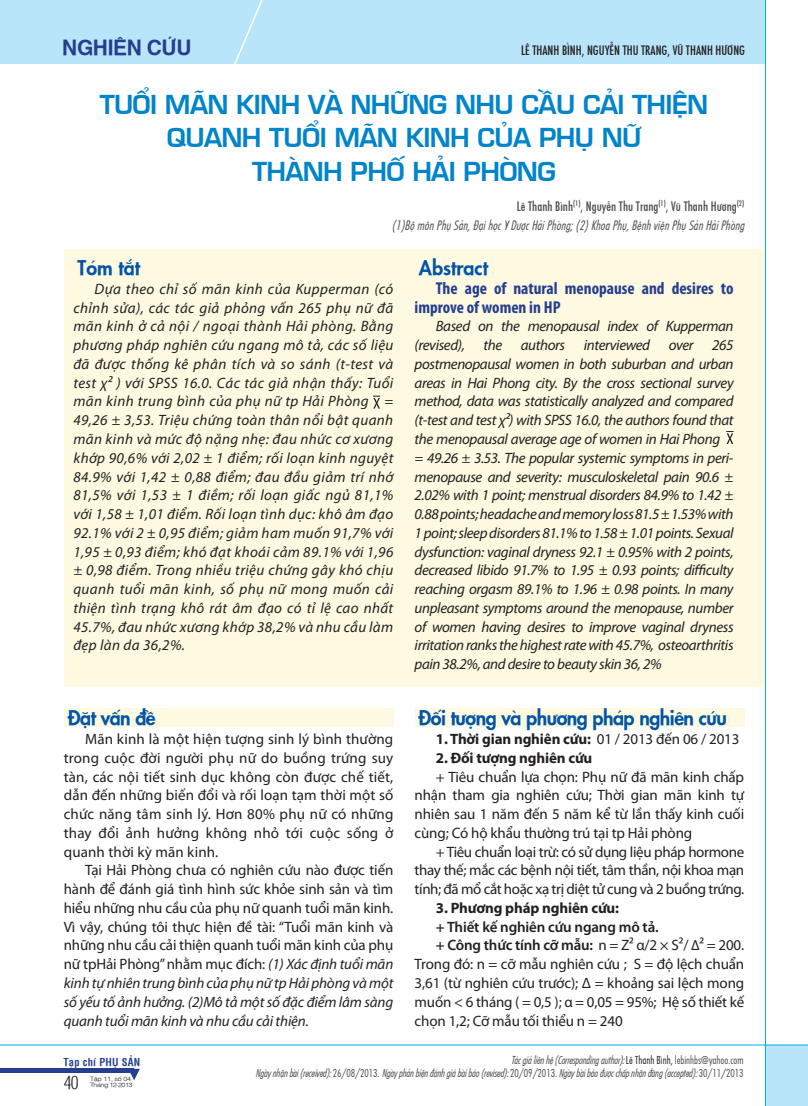
<style>
.page{position:relative;width:808px;height:1106px;background:#fff}
.page>*{position:absolute;margin:0;border:0;box-sizing:border-box;transform-origin:0 0}
.t1{font:25.5px/33px "SFU Eurostile Demi";letter-spacing:-.025em;color:#0084ca;text-align:center}
.t2{font:700 21px "SFU Helvetica";letter-spacing:-.02em;color:#253f8e}
.t3{font:800 19.5px "SFU Futura";letter-spacing:-.025em;color:#0155a5}
.t4{font:800 19.5px "SFU Futura";color:#0155a5}
.t5{font:300 condensed 17.55px "SFU Helvetica";color:#231f20}
.t6{font:700 condensed 17.25px/18.8px "Myriad Pro";color:#253f8e}
.t7{font:italic 15px/18.8px "Myriad Pro";letter-spacing:-.025em;color:#231f20;text-align:justify}
.t8{font:15px/18.8px "Myriad Pro";letter-spacing:-.01em;color:#231f20;text-align:justify}
.t9{font:700 15px "Myriad Pro";letter-spacing:-.01em;color:#231f20}
.t10{font:600 15px "Myriad Pro";letter-spacing:-.01em;color:#231f20}
.t11{font:italic 300 condensed 14.25px "SFU Function";color:#4b4c4d}
.t12{font:14.25px "SFU Function Condensed";color:#4b4c4d}
.t13{font:14.25px "SFU Function Condensed";color:#231f20}
.t14{font:italic 300 condensed 12px/12.8px "SFU Function";letter-spacing:-.025em;color:#4b4c4d;text-align:right}
.t15{font:700 condensed 10.5px "SFU Helvetica";letter-spacing:.025em;color:#253f8e}
.t16{font:300 6px/6px "SFU Helvetica";letter-spacing:-.07em;color:#231f20;scale:1.19 1}
.s1{font-style:italic}
.s2{font-weight:400}
.s3{font-style:normal;color:#231f20}
.s4{font-style:normal}
</style>
<div class="page">
<div style="left:415px;top:708px;width:330px;height:19px;background:#fef9e1"></div>
<div style="left:64px;top:708px;width:330px;height:19px;background:#fef9e1"></div>
<div style="left:64px;top:249px;width:701px;height:437px;background:#fef9e1"></div>
<div style="left:0;top:0;width:765px;height:63px;background:#b9e5fa"></div>
<div style="left:766px;top:1045px;width:42px;height:61px;background:#b9e5fa"></div>
<hr style="left:765px;top:0;width:1px;height:1106px;background:#00aeef">
<hr style="left:0;top:1044px;width:808px;height:1px;background:#00aeef">
<svg style="left:233px;top:0;width:35px;height:64px"></svg>
<svg style="left:130px;top:1068px;width:10px;height:12px"></svg>
<div style="left:0;top:1068px;width:134px;height:5px;background:#253f8e"></div>
<svg style="left:373px;top:396px;width:7px;height:12px"></svg>
<svg style="left:726px;top:431px;width:7px;height:13px"></svg>
<h2 class="t2" style="left:62px;top:31px;width:128px">NGHIÊN CỨU</h2>
<p class="t13" style="left:521px;top:39px;width:226px">Lê Thanh Bình, Nguyễn Thu Trang, Vũ Thanh Hương</p>
<h1 class="t1" style="left:100px;top:86px;width:610px">TUỔI MÃN KINH VÀ NHỮNG NHU CẦU CẢI THIỆN<br>QUANH TUỔI MÃN KINH CỦA PHỤ NỮ<br>THÀNH PHỐ HẢI PHÒNG</h1>
<p class="t12" style="left:517px;top:195px;width:229px">Lê Thanh Bình<sup>(1)</sup>, Nguyễn Thu Trang<sup>(1)</sup>, Vũ Thanh Hương<sup>(2)</sup></p>
<p class="t11" style="left:392px;top:214px;width:354px">(1)Bộ môn Phụ Sản, Đại học Y Dược Hải Phòng; (2) Khoa Phụ, Bệnh viện Phụ Sản Hải Phòng</p>
<h3 class="t3" style="left:78px;top:252px;width:64px">Tóm tắt</h3>
<p class="t7" style="left:73px;top:279px;width:322px;text-indent:21px">Dựa theo chỉ số mãn kinh của Kupperman (có chỉnh sửa), các tác giả phỏng vấn 265 phụ nữ đã mãn kinh ở cả nội / ngoại thành Hải phòng. Bằng phương pháp nghiên cứu ngang mô tả, các số liệu đã được thống kê phân tích và so sánh (t-test và test χ² ) với SPSS 16.0. Các tác giả nhận thấy: Tuổi mãn kinh trung bình của phụ nữ tp Hải Phòng = 49,26 ± 3,53. Triệu chứng toàn thân nổi bật quanh mãn kinh và mức độ nặng nhẹ: đau nhức cơ xương khớp 90,6% với 2,02 ± 1 điểm; rối loạn kinh nguyệt 84.9% với 1,42 ± 0,88 điểm; đau đầu giảm trí nhớ 81,5% với 1,53 ± 1 điềm; rối loạn giấc ngủ 81,1% với 1,58 ± 1,01 điểm. Rối loạn tình dục: khô âm đạo 92.1% với 2 ± 0,95 điểm; giảm ham muốn 91,7% với 1,95 ± 0,93 điểm; khó đạt khoái cảm 89.1% với 1,96 ± 0,98 điểm. Trong nhiều triệu chứng gây khó chịu quanh tuổi mãn kinh, số phụ nữ mong muốn cải thiện tình trạng khô rát âm đạo có tỉ lệ cao nhất 45.7%, đau nhức xương khớp 38,2% và nhu cầu làm đẹp làn da 36,2%.</p>
<h3 class="t3" style="left:68px;top:702px;width:89px">Đặt vấn đề</h3>
<p class="t8" style="left:64px;top:729px;width:331px;text-indent:21px">Mãn kinh là một hiện tượng sinh lý bình thường trong cuộc đời người phụ nữ do buồng trứng suy tàn, các nội tiết sinh dục không còn được chế tiết, dẫn đến những biến đổi và rối loạn tạm thời một số chức năng tâm sinh lý. Hơn 80% phụ nữ có những thay đổi ảnh hưởng không nhỏ tới cuộc sống ở quanh thời kỳ mãn kinh.</p>
<p class="t8" style="left:64px;top:860px;width:331px;text-indent:21px">Tại Hải Phòng chưa có nghiên cứu nào được tiến hành để đánh giá tình hình sức khỏe sinh sản và tìm hiểu những nhu cầu của phụ nữ quanh tuổi mãn kinh.<br>Vì vậy, chúng tôi thực hiện đề tài: “Tuổi mãn kinh và những nhu cầu cải thiện quanh tuổi mãn kinh của phụ nữ tpHải Phòng” nhằm mục đích: <span class="s1">(1) Xác định tuổi mãn kinh tự nhiên trung bình của phụ nữ tp Hải phòng và một số yếu tố ảnh hưởng. (2)Mô tả một số đặc điểm lâm sàng quanh tuổi mãn kinh và nhu cầu cải thiện.</span></p>
<h3 class="t4" style="left:419px;top:252px;width:71px">Abstract</h3>
<p class="t6" style="left:415px;top:278px;width:320px;text-indent:21px">The age of natural menopause and desires to improve of women in HP</p>
<p class="t7" style="left:415px;top:317px;width:320px;text-align:left;text-indent:21px">Based on the menopausal index of Kupperman (revised), the authors interviewed over 265 postmenopausal women in both suburban and urban areas in Hai Phong city. By the cross sectional survey method, data was statistically analyzed and compared (t-test and test χ²) with SPSS 16.0, the authors found that the menopausal average age of women in Hai Phong<br>= 49.26 ± 3.53. The popular systemic symptoms in peri&shy;menopause and severity: musculoskeletal pain 90.6 ± 2.02% with 1 point; menstrual disorders 84.9% to 1.42 ± 0.88 points; headache and memory loss 81.5 ± 1.53% with 1 point; sleep disorders 81.1% to 1.58 ± 1.01 points. Sexual dysfunction: vaginal dryness 92.1 ± 0.95% with 2 points, decreased libido 91.7% to 1.95 ± 0.93 points; difficulty reaching orgasm 89.1% to 1.96 ± 0.98 points. In many unpleasant symptoms around the menopause, number of women having desires to improve vaginal dryness irritation ranks the highest rate with 45.7%, osteoarthritis pain 38.2%, and desire to beauty skin 36, 2%</p>
<h3 class="t3" style="left:419px;top:702px;width:310px">Đối tượng và phương pháp nghiên cứu</h3>
<p class="t9" style="left:436px;top:729px;width:305px">1. Thời gian nghiên cứu: <span class="s2">01 / 2013 đến 06 / 2013</span></p>
<p class="t9" style="left:436px;top:748px;width:158px">2. Đối tượng nghiên cứu</p>
<p class="t8" style="left:415px;top:767px;width:331px;text-indent:21px">+ Tiêu chuẩn lựa chọn: Phụ nữ đã mãn kinh chấp nhận tham gia nghiên cứu; Thời gian mãn kinh tự nhiên sau 1 năm đến 5 năm kể từ lần thấy kinh cuối cùng; Có hộ khẩu thường trú tại tp Hải phòng</p>
<p class="t8" style="left:415px;top:842px;width:331px;text-indent:21px">+ Tiêu chuẩn loại trừ: có sử dụng liệu pháp hormone thay thế; mắc các bệnh nội tiết, tâm thần, nội khoa mạn tính; đã mổ cắt hoặc xạ trị diệt tử cung và 2 buồng trứng.</p>
<p class="t9" style="left:436px;top:898px;width:185px">3. Phương pháp nghiên cứu:</p>
<p class="t10" style="left:436px;top:917px;width:224px">+ Thiết kế nghiên cứu ngang mô tả.</p>
<p class="t10" style="left:436px;top:935px;width:310px">+ Công thức tính cỡ mẫu: <span class="s2">n = Z² α/2 × S²/ ∆² = 200.</span></p>
<p class="t8" style="left:415px;top:954px;width:331px">Trong đó: n = cỡ mẫu nghiên cứu ; S = độ lệch chuẩn</p>
<p class="t8" style="left:415px;top:973px;width:331px">3,61 (từ nghiên cứu trước); Δ = khoảng sai lệch mong</p>
<p class="t8" style="left:415px;top:992px;width:331px">muốn &lt; 6 tháng ( = 0,5 ); α = 0,05 = 95%; Hệ số thiết kế</p>
<p class="t8" style="left:415px;top:1010px;width:210px">chọn 1,2; Cỡ mẫu tối thiểu n = 240</p>
<p class="t15" style="left:63px;top:1054px;width:78px">Tạp chí Phụ Sản</p>
<p class="t5" style="left:64px;top:1069px;width:16px">40</p>
<p class="t16" style="left:90px;top:1075px;width:37px">Tập 11, số 04<br>Tháng 12-2013</p>
<p class="t14" style="left:255px;top:1052px;width:490px">Tác giả liên hệ (Corresponding author): <span class="s3">Lê Thanh Bình,</span> <span class="s4">lebinhbs@yahoo.com<br></span>Ngày nhận bài (received): <span class="s4">26/08/2013.</span> Ngày phản biện đánh giá bài báo (revised): <span class="s4">20/09/2013</span>. Ngày bài báo được chấp nhận đăng (accepted): <span class="s4">30/11/2013</span></p>
</div>
